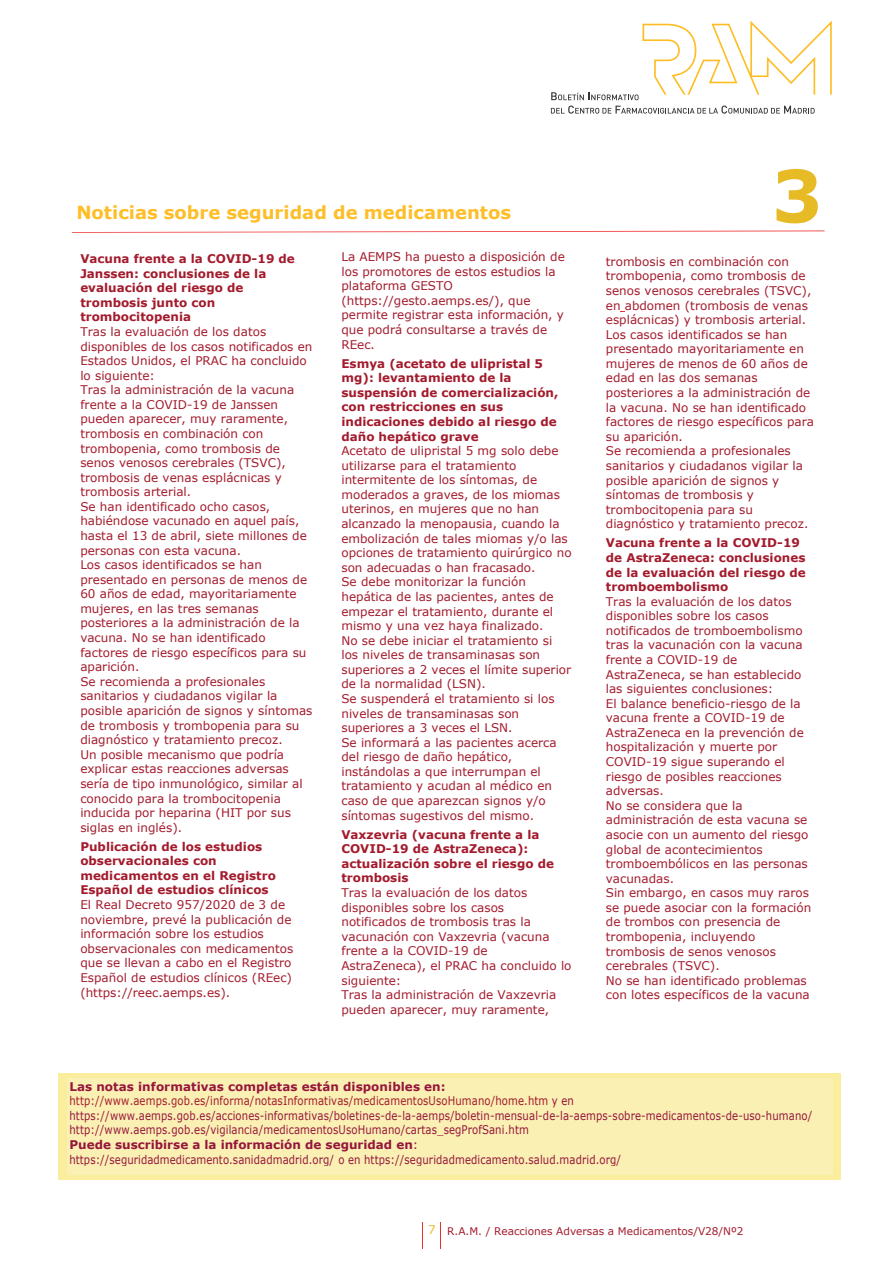
<style>
.page{position:relative;width:893px;height:1263px;background:#fff}
.page>*{position:absolute;margin:0;border:0;box-sizing:border-box;transform-origin:0 0}
.t1{font:700 72px "Verdana";color:#e7bb26}
.t2{font:700 18px "Verdana";color:#febe29}
.t3{font:12px/14.5px "Verdana";color:#a31b2d}
.t4{font:700 12px/14.5px "Verdana";color:#a31b2d}
.t5{font:12px/14.4px "Verdana";letter-spacing:.01em;color:#95163d;scale:.84 1}
.t6{font:10.5px "Verdana";color:#a31b2d}
.s1{font-weight:700}
.s2{color:#a31b2d}
.s3{font-size:12px;color:#e7bb26}
</style>
<div class="page">
<div style="left:58px;top:1073px;width:783px;height:107px;background:#fbed9e"></div>
<div style="left:67px;top:1079px;width:766px;height:14px;background:#fbf0b3"></div>
<div style="left:67px;top:1093px;width:766px;height:15px;background:#fbf0b3"></div>
<div style="left:67px;top:1108px;width:766px;height:14px;background:#fbf0b3"></div>
<div style="left:67px;top:1122px;width:766px;height:15px;background:#fbf0b3"></div>
<div style="left:67px;top:1137px;width:766px;height:14px;background:#fbf0b3"></div>
<div style="left:67px;top:1151px;width:766px;height:15px;background:#fbf0b3"></div>
<div style="left:67px;top:1166px;width:766px;height:9px;background:#fbf0b3"></div>
<svg style="left:422px;top:1222px;width:1px;height:26px"></svg>
<svg style="left:72px;top:230px;width:753px;height:3px"></svg>
<svg style="left:551px;top:20px;width:281px;height:80px"></svg>
<svg style="left:551px;top:106px;width:264px;height:8px"></svg>
<h2 class="t2" style="left:76px;top:200px;width:436px">Noticias sobre seguridad de medicamentos</h2>
<p class="t4" style="left:80px;top:251px;width:216px">Vacuna frente a la COVID-19 de<br>Janssen: conclusiones de la evaluación del riesgo de trombosis junto con trombocitopenia</p>
<p class="t3" style="left:80px;top:324px;width:234px">Tras la evaluación de los datos disponibles de los casos notificados en<br>Estados Unidos, el PRAC ha concluido lo siguiente:<br>Tras la administración de la vacuna frente a la COVID-19 de Janssen pueden aparecer, muy raramente, trombosis en combinación con trombopenia, como trombosis de senos venosos cerebrales (TSVC), trombosis de venas esplácnicas y trombosis arterial.<br>Se han identificado ocho casos, habiéndose vacunado en aquel país, hasta el 13 de abril, siete millones de personas con esta vacuna.<br>Los casos identificados se han presentado en personas de menos de<br>60 años de edad, mayoritariamente mujeres, en las tres semanas posteriores a la administración de la vacuna. No se han identificado factores de riesgo específicos para su aparición.<br>Se recomienda a profesionales sanitarios y ciudadanos vigilar la posible aparición de signos y síntomas de trombosis y trombopenia para su diagnóstico y tratamiento precoz.<br>Un posible mecanismo que podría explicar estas reacciones adversas sería de tipo inmunológico, similar al conocido para la trombocitopenia inducida por heparina (HIT por sus siglas en inglés).</p>
<p class="t4" style="left:80px;top:839px;width:197px">Publicación de los estudios observacionales con medicamentos en el Registro<br>Español de estudios clínicos</p>
<p class="t3" style="left:80px;top:897px;width:215px">El Real Decreto 957/2020 de 3 de noviembre, prevé la publicación de información sobre los estudios observacionales con medicamentos que se llevan a cabo en el Registro Español de estudios clínicos (REec) (https://reec.aemps.es).</p>
<p class="t3" style="left:341px;top:249px;width:225px">La AEMPS ha puesto a disposición de los promotores de estos estudios la plataforma GESTO (https://gesto.aemps.es/), que permite registrar esta información, y que podrá consultarse a través de<br>REec.</p>
<p class="t4" style="left:341px;top:356px;width:218px">Esmya (acetato de ulipristal 5 mg): levantamiento de la suspensión de comercialización, con restricciones en sus indicaciones debido al riesgo de daño hepático grave</p>
<p class="t3" style="left:341px;top:443px;width:232px">Acetato de ulipristal 5 mg solo debe utilizarse para el tratamiento intermitente de los síntomas, de moderados a graves, de los miomas uterinos, en mujeres que no han alcanzado la menopausia, cuando la embolización de tales miomas y/o las opciones de tratamiento quirúrgico no son adecuadas o han fracasado.<br>Se debe monitorizar la función hepática de las pacientes, antes de empezar el tratamiento, durante el mismo y una vez haya finalizado.<br>No se debe iniciar el tratamiento si los niveles de transaminasas son superiores a 2 veces el límite superior de la normalidad (LSN).<br>Se suspenderá el tratamiento si los niveles de transaminasas son superiores a 3 veces el LSN.<br>Se informará a las pacientes acerca del riesgo de daño hepático, instándolas a que interrumpan el tratamiento y acudan al médico en caso de que aparezcan signos y/o síntomas sugestivos del mismo.</p>
<p class="t4" style="left:341px;top:827px;width:214px">Vaxzevria (vacuna frente a la<br>COVID-19 de AstraZeneca): actualización sobre el riesgo de trombosis</p>
<p class="t3" style="left:341px;top:885px;width:232px">Tras la evaluación de los datos disponibles sobre los casos notificados de trombosis tras la vacunación con Vaxzevria (vacuna frente a la COVID-19 de<br>AstraZeneca), el PRAC ha concluido lo siguiente:<br>Tras la administración de Vaxzevria pueden aparecer, muy raramente,</p>
<h1 class="t1" style="left:772px;top:145px;width:53px">3</h1>
<p class="t3" style="left:606px;top:254px;width:210px">trombosis en combinación con trombopenia, como trombosis de senos venosos cerebrales (TSVC), en abdomen (trombosis de venas esplácnicas) y trombosis arterial.<br>Los casos identificados se han presentado mayoritariamente en mujeres de menos de 60 años de edad en las dos semanas posteriores a la administración de la vacuna. No se han identificado factores de riesgo específicos para su aparición.<br>Se recomienda a profesionales sanitarios y ciudadanos vigilar la posible aparición de signos y síntomas de trombosis y trombocitopenia para su diagnóstico y tratamiento precoz.</p>
<p class="t4" style="left:606px;top:535px;width:201px">Vacuna frente a la COVID-19 de AstraZeneca: conclusiones de la evaluación del riesgo de tromboembolismo</p>
<p class="t3" style="left:606px;top:594px;width:207px">Tras la evaluación de los datos disponibles sobre los casos notificados de tromboembolismo tras la vacunación con la vacuna frente a COVID-19 de<br>AstraZeneca, se han establecido las siguientes conclusiones:<br>El balance beneficio-riesgo de la vacuna frente a COVID-19 de<br>AstraZeneca en la prevención de hospitalización y muerte por<br>COVID-19 sigue superando el riesgo de posibles reacciones adversas.<br>No se considera que la administración de esta vacuna se asocie con un aumento del riesgo global de acontecimientos tromboembólicos en las personas vacunadas.<br>Sin embargo, en casos muy raros se puede asociar con la formación de trombos con presencia de trombopenia, incluyendo trombosis de senos venosos cerebrales (TSVC).<br>No se han identificado problemas con lotes específicos de la vacuna</p>
<p class="t5" style="left:69px;top:1079px;width:886px"><span class="s1">Las notas informativas completas están disponibles en: </span><span class="s2">http://www.aemps.gob.es/informa/notasInformativas/medicamentosUsoHumano/home.htm</span> y en https://www.aemps.gob.es/acciones-informativas/boletines-de-la-aemps/boletin-mensual-de-la-aemps-sobre-medicamentos-de-uso-humano/ http://www.aemps.gob.es/vigilancia/medicamentosUsoHumano/cartas_segProfSani.htm<br><span class="s1">Puede suscribirse a la información de seguridad en</span>:</p>
<p class="t5" style="left:69px;top:1152px;width:658px">https://seguridadmedicamento.sanidadmadrid.org/ o en https://seguridadmedicamento.salud.madrid.org/</p>
<p class="t6" style="left:428px;top:1224px;width:317px"><span class="s3">7</span> R.A.M. / Reacciones Adversas a Medicamentos/V28/Nº2</p>
</div>
